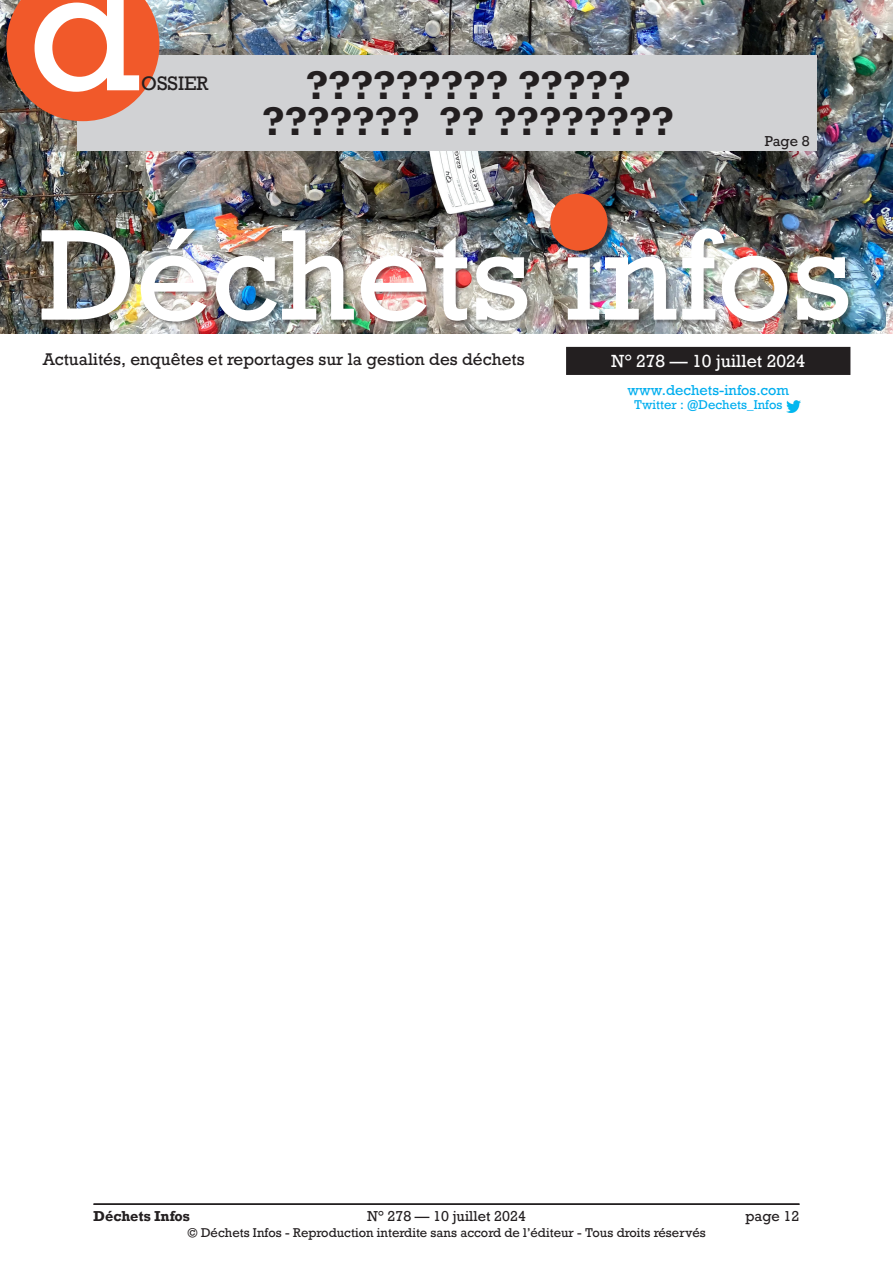
<style>
.page{position:relative;width:893px;height:1263px;background:#fff}
.page>*{position:absolute;margin:0;border:0;box-sizing:border-box;transform-origin:0 0}
.t1{font:166.5px "Rockwell";color:#fff}
.t2{font:121.5px "Rockwell";color:#fff}
.t3{font:700 37.5px/36px "Rockwell";color:#231f20;text-align:center}
.t4{font:18.3px "Rockwell";color:#231f20}
.t5{font:16.5px "Rockwell";color:#fff}
.t6{font:15.9px "Rockwell";color:#231f20}
.t7{font:13.5px "Rockwell";color:#231f20}
.t8{font:13.5px "Rockwell";color:#00aeef}
.t9{font:700 13.5px "Rockwell";color:#231f20}
.t10{font:12px "Rockwell";color:#231f20}
.t11{font:12px "Rockwell";color:#00aeef}
</style>
<div class="page">
<hr style="left:94px;top:1203px;width:705px;height:2px;background:#231f20">
<img style="left:0;top:0;width:893px;height:334px">
<div style="left:77px;top:55px;width:739px;height:96px;background:#d1d2d4"></div>
<div style="left:567px;top:348px;width:283px;height:26px;background:#231f20"></div>
<div style="left:566px;top:347px;width:284px;height:28px;border:2px solid #231f20"></div>
<div style="left:43px;top:230px;width:810px;height:96px;background:#231f20;opacity:.4"></div>
<div style="left:551px;top:194px;width:61px;height:61px;background:#231f20;opacity:.75"></div>
<div style="left:550px;top:193px;width:57px;height:58px;background:#f1592a;border-radius:50%"></div>
<img style="left:787px;top:401px;width:14px;height:11px">
<svg style="left:6px;top:0;width:153px;height:121px;background:#e2623a"></svg>
<p class="t1" style="left:28px;top:-73px;width:114px">d</p>
<p class="t4" style="left:141px;top:72px;width:69px">OSSIER</p>
<p class="t3" style="left:262px;top:67px;width:414px">????????? ????? ??????? ?? ????????</p>
<p class="t7" style="left:765px;top:133px;width:46px">Page 8</p>
<p class="t2" style="left:40px;top:200px;width:814px">Déchets infos</p>
<p class="t6" style="left:43px;top:349px;width:484px">Actualités, enquêtes et reportages sur la gestion des déchets</p>
<p class="t5" style="left:611px;top:351px;width:196px">N° 278 — 10 juillet 2024</p>
<p class="t8" style="left:627px;top:381px;width:163px">www.dechets-infos.com</p>
<p class="t11" style="left:634px;top:397px;width:150px">Twitter : @Dechets_Infos</p>
<p class="t9" style="left:94px;top:1207px;width:98px">Déchets Infos</p>
<p class="t7" style="left:367px;top:1207px;width:160px">N° 278 — 10 juillet 2024</p>
<p class="t7" style="left:745px;top:1207px;width:55px">page 12</p>
<p class="t10" style="left:187px;top:1225px;width:520px">© Déchets Infos - Reproduction interdite sans accord de l’éditeur - Tous droits réservés</p>
</div>
